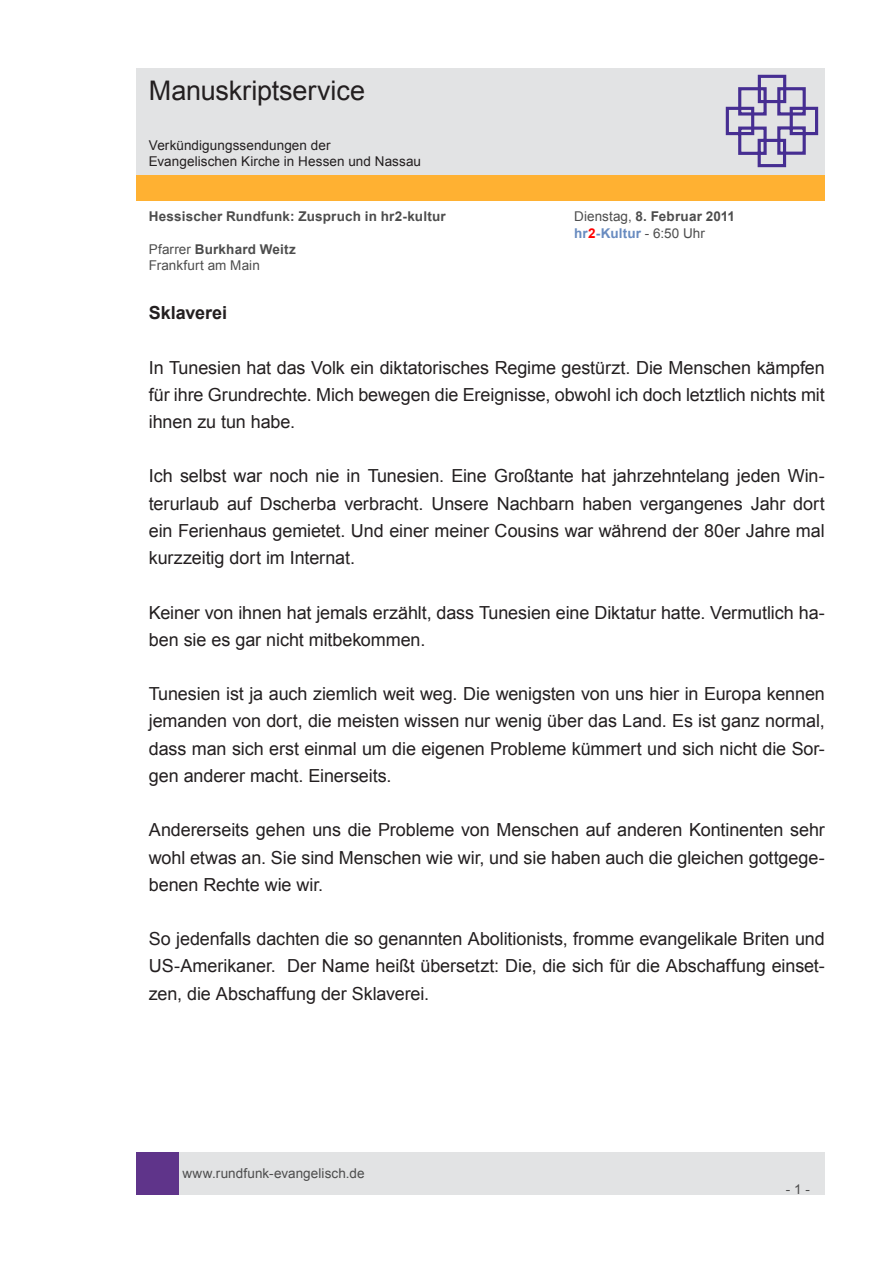
<style>
.page{position:relative;width:893px;height:1263px;background:#fff}
.page>*{position:absolute;margin:0;border:0;box-sizing:border-box;transform-origin:0 0}
.t1{font:27px "Arial";letter-spacing:-.005em;color:#231f20}
.t2{font:18px/27.2px "Arial";letter-spacing:-.005em;color:#231f20;text-align:justify}
.t3{font:700 18px "Arial";color:#231f20}
.t4{font:13.5px/16.2px "Arial";letter-spacing:.005em;color:#4d4d4d}
.t5{font:13.5px/16.2px "Arial";letter-spacing:.005em;color:#231f20}
.t6{font:700 13.5px "Arial";letter-spacing:.015em;color:#4d4d4d}
.s1{font-weight:700}
.s2{font-weight:700;color:#688bc0}
.s3{font-weight:700;color:#f00}
</style>
<div class="page">
<div style="left:179px;top:1152px;width:646px;height:43px;background:#e2e3e4"></div>
<div style="left:136px;top:1152px;width:43px;height:43px;background:#5f348a"></div>
<div style="left:136px;top:175px;width:689px;height:26px;background:#ffb132"></div>
<div style="left:136px;top:68px;width:689px;height:106px;background:#e2e3e4"></div>
<svg style="left:725px;top:74px;width:94px;height:94px"></svg>
<h1 class="t1" style="left:149px;top:73px;width:218px">Manuskriptservice</h1>
<p class="t5" style="left:149px;top:137px;width:274px">Verkündigungssendungen der<br>Evangelischen Kirche in Hessen und Nassau</p>
<p class="t6" style="left:149px;top:208px;width:298px">Hessischer Rundfunk: Zuspruch in hr2-kultur</p>
<p class="t4" style="left:574px;top:209px;width:162px">Dienstag, <span class="s1">8. Februar 2011 </span><span class="s2">hr</span><span class="s3">2</span><span class="s2">-Kultur</span> - 6:50 Uhr</p>
<p class="t4" style="left:149px;top:241px;width:149px">Pfarrer <span class="s1">Burkhard Weitz<br></span>Frankfurt am Main</p>
<p class="t3" style="left:149px;top:301px;width:80px">Sklaverei</p>
<p class="t2" style="left:149px;top:354px;width:677px">In Tunesien hat das Volk ein diktatorisches Regime gestürzt. Die Menschen kämpfen für ihre Grundrechte. Mich bewegen die Ereignisse, obwohl ich doch letztlich nichts mit ihnen zu tun habe.</p>
<p class="t2" style="left:149px;top:463px;width:678px">Ich selbst war noch nie in Tunesien. Eine Großtante hat jahrzehntelang jeden Win&shy;terurlaub auf Dscherba verbracht. Unsere Nachbarn haben vergangenes Jahr dort ein Ferienhaus gemietet. Und einer meiner Cousins war während der 80er Jahre mal kurzzeitig dort im Internat.</p>
<p class="t2" style="left:149px;top:599px;width:678px">Keiner von ihnen hat jemals erzählt, dass Tunesien eine Diktatur hatte. Vermutlich ha&shy;ben sie es gar nicht mitbekommen.</p>
<p class="t2" style="left:149px;top:680px;width:678px">Tunesien ist ja auch ziemlich weit weg. Die wenigsten von uns hier in Europa kennen jemanden von dort, die meisten wissen nur wenig über das Land. Es ist ganz normal, dass man sich erst einmal um die eigenen Probleme kümmert und sich nicht die Sor&shy;gen anderer macht. Einerseits.</p>
<p class="t2" style="left:149px;top:817px;width:678px">Andererseits gehen uns die Probleme von Menschen auf anderen Kontinenten sehr wohl etwas an. Sie sind Menschen wie wir, und sie haben auch die gleichen gottgege&shy;benen Rechte wie wir.</p>
<p class="t2" style="left:149px;top:925px;width:678px">So jedenfalls dachten die so genannten Abolitionists, fromme evangelikale Briten und US-Amerikaner. Der Name heißt übersetzt: Die, die sich für die Abschaffung einset&shy;zen, die Abschaffung der Sklaverei.</p>
<p class="t4" style="left:182px;top:1165px;width:184px">www.rundfunk-evangelisch.de</p>
<p class="t4" style="left:786px;top:1181px;width:26px">- 1 -</p>
</div>
